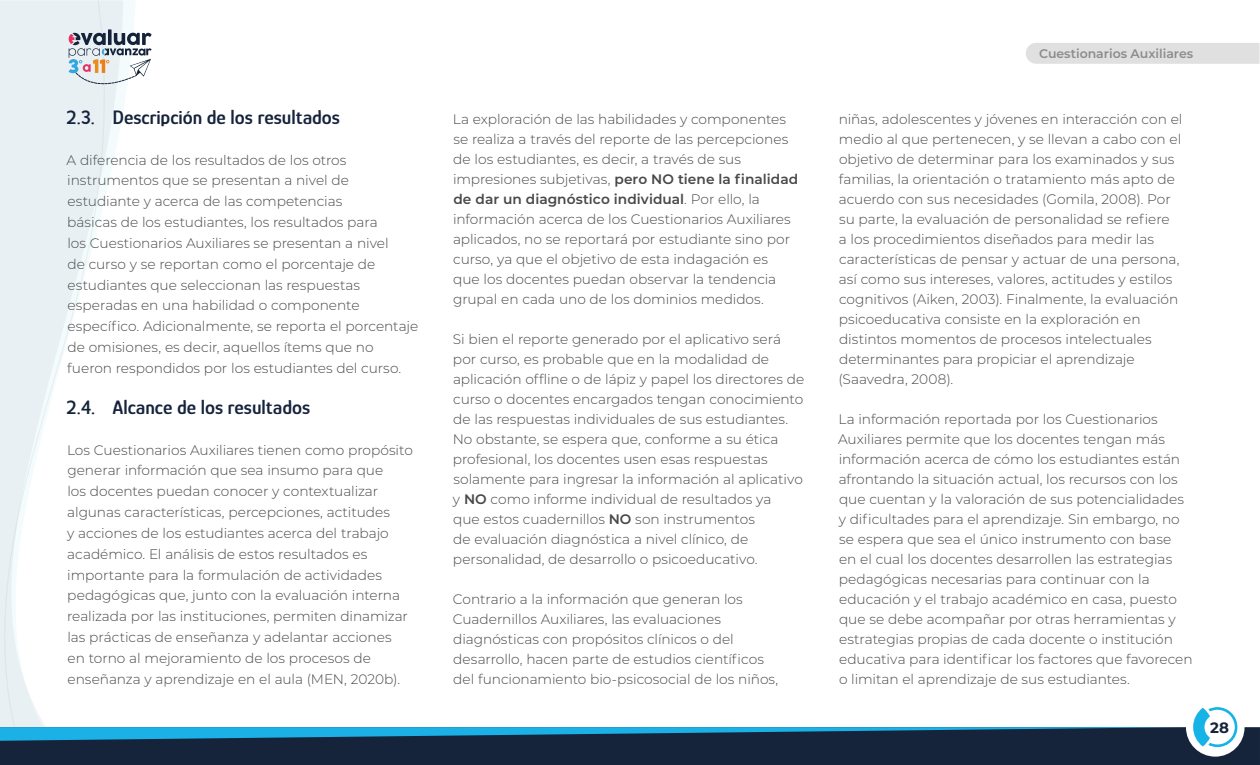
<style>
.page{position:relative;width:1260px;height:765px;background:#fff}
.page>*{position:absolute;margin:0;border:0;box-sizing:border-box;transform-origin:0 0}
.t1{font:600 20px "Glory";color:#15233b}
.t2{font:700 15px "Montserrat";color:#15233b}
.T1{font:300 13.75px/20px "Montserrat";letter-spacing:-.005em;color:#484848}
.t3{font:600 12.5px "Montserrat";color:#8c8c8c}
.s1{font-weight:600}
</style>
<div class="page">
<div style="left:1026px;top:43px;width:234px;height:21px;background:#e0e0e0"></div>
<svg style="left:0;top:0;width:123px;height:727px"></svg>
<svg style="left:4px;top:0;width:101px;height:727px"></svg>
<svg style="left:1193px;top:707px;width:44px;height:20px"></svg>
<div style="left:0;top:727px;width:1260px;height:38px;background:#15233b"></div>
<svg style="left:0;top:727px;width:1186px;height:14px;background:#18688e"></svg>
<svg style="left:69px;top:29px;width:83px;height:63px"></svg>
<h2 class="t1" style="left:66px;top:105px;width:275px">2.3. Descripción de los resultados</h2>
<p class="T1" style="left:67px;top:149px;width:353px;line-height:20.9px">A diferencia de los resultados de los otros instrumentos que se presentan a nivel de estudiante y acerca de las competencias<br>básicas de los estudiantes, los resultados para<br>los Cuestionarios Auxiliares se presentan a nivel<br>de curso y se reportan como el porcentaje de estudiantes que seleccionan las respuestas esperadas en una habilidad o componente específico. Adicionalmente, se reporta el porcentaje de omisiones, es decir, aquellos ítems que no fueron respondidos por los estudiantes del curso.</p>
<h2 class="t1" style="left:66px;top:395px;width:245px">2.4. Alcance de los resultados</h2>
<p class="T1" style="left:67px;top:439px;width:347px;line-height:20.9px">Los Cuestionarios Auxiliares tienen como propósito generar información que sea insumo para que<br>los docentes puedan conocer y contextualizar algunas características, percepciones, actitudes<br>y acciones de los estudiantes acerca del trabajo académico. El análisis de estos resultados es importante para la formulación de actividades pedagógicas que, junto con la evaluación interna realizada por las instituciones, permiten dinamizar las prácticas de enseñanza y adelantar acciones<br>en torno al mejoramiento de los procesos de enseñanza y aprendizaje en el aula (MEN, 2020b).</p>
<p class="T1" style="left:453px;top:108px;width:347px">La exploración de las habilidades y componentes se realiza a través del reporte de las percepciones de los estudiantes, es decir, a través de sus impresiones subjetivas, <span class="s1">pero NO tiene la finalidad de dar un diagnóstico individual</span>. Por ello, la información acerca de los Cuestionarios Auxiliares aplicados, no se reportará por estudiante sino por curso, ya que el objetivo de esta indagación es<br>que los docentes puedan observar la tendencia grupal en cada uno de los dominios medidos.</p>
<p class="T1" style="left:453px;top:328px;width:353px">Si bien el reporte generado por el aplicativo será por curso, es probable que en la modalidad de aplicación offline o de lápiz y papel los directores de curso o docentes encargados tengan conocimiento de las respuestas individuales de sus estudiantes.<br>No obstante, se espera que, conforme a su ética profesional, los docentes usen esas respuestas solamente para ingresar la información al aplicativo y <span class="s1">NO</span> como informe individual de resultados ya<br>que estos cuadernillos <span class="s1">NO</span> son instrumentos<br>de evaluación diagnóstica a nivel clínico, de personalidad, de desarrollo o psicoeducativo.</p>
<p class="T1" style="left:453px;top:588px;width:327px">Contrario a la información que generan los Cuadernillos Auxiliares, las evaluaciones diagnósticas con propósitos clínicos o del desarrollo, hacen parte de estudios científicos del funcionamiento bio-psicosocial de los niños,</p>
<p class="t3" style="left:1039px;top:45px;width:156px">Cuestionarios Auxiliares</p>
<p class="T1" style="left:838px;top:108px;width:346px">niñas, adolescentes y jóvenes en interacción con el medio al que pertenecen, y se llevan a cabo con el objetivo de determinar para los examinados y sus familias, la orientación o tratamiento más apto de acuerdo con sus necesidades (Gomila, 2008). Por su parte, la evaluación de personalidad se refiere<br>a los procedimientos diseñados para medir las características de pensar y actuar de una persona, así como sus intereses, valores, actitudes y estilos cognitivos (Aiken, 2003). Finalmente, la evaluación psicoeducativa consiste en la exploración en distintos momentos de procesos intelectuales determinantes para propiciar el aprendizaje (Saavedra, 2008).</p>
<p class="T1" style="left:838px;top:408px;width:356px">La información reportada por los Cuestionarios Auxiliares permite que los docentes tengan más información acerca de cómo los estudiantes están afrontando la situación actual, los recursos con los que cuentan y la valoración de sus potencialidades y dificultades para el aprendizaje. Sin embargo, no se espera que sea el único instrumento con base<br>en el cual los docentes desarrollen las estrategias pedagógicas necesarias para continuar con la educación y el trabajo académico en casa, puesto que se debe acompañar por otras herramientas y estrategias propias de cada docente o institución educativa para identificar los factores que favorecen o limitan el aprendizaje de sus estudiantes.</p>
<p class="t2" style="left:1210px;top:717px;width:20px">28</p>
</div>
